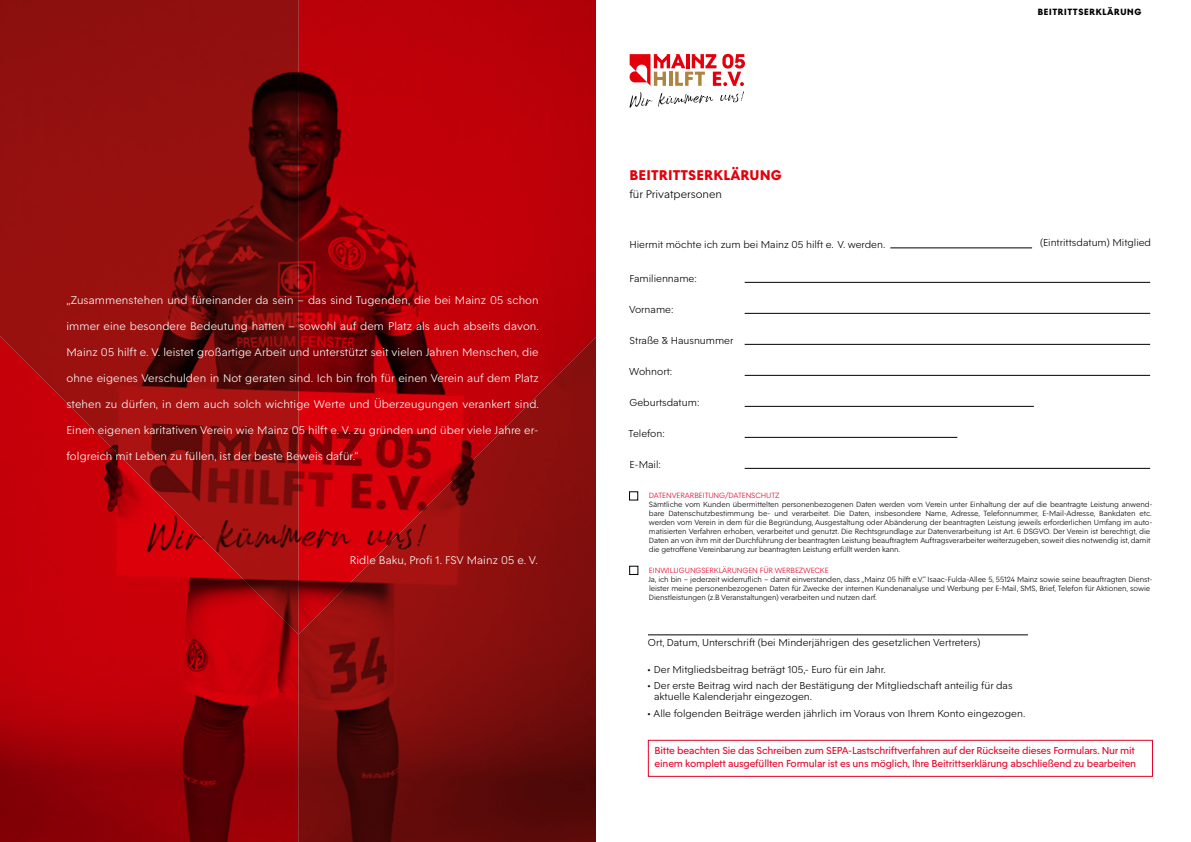
<style>
.page{position:relative;width:1191px;height:842px;background:#fff}
.page>*{position:absolute;margin:0;border:0;box-sizing:border-box;transform-origin:0 0}
.t1{font:700 14px "M05 Text";letter-spacing:.01em;color:#e3000b}
.t2{font:300 11px "M05 Text";letter-spacing:.01em;color:#fff}
.t3{font:300 11px "M05 Text";color:#000}
.t4{font:300 10px/11px "M05 Text";color:#000}
.t5{font:10px/13px "M05 Text";letter-spacing:-.02em;color:#e40028}
.t6{font:700 9px "M05 Headline";letter-spacing:.07em;color:#000}
.t7{font:300 7.5px/9px "M05 Text";letter-spacing:-.01em;color:#000}
.t8{font:300 7.5px "M05 Text";letter-spacing:-.01em;color:#e40028}
</style>
<div class="page">
<img style="left:0;top:0;width:596px;height:842px">
<svg style="left:0;top:0;width:298px;height:634px;background:#960b0c"></svg>
<svg style="left:629px;top:54px;width:116px;height:54px"></svg>
<div style="left:648px;top:740px;width:504px;height:37px;border:1px solid #e40028"></div>
<div style="left:629px;top:492px;width:9px;height:8px;border:1px solid #000"></div>
<hr style="left:648px;top:635px;width:380px;height:1px;background:#000">
<hr style="left:890px;top:248px;width:142px;height:1px;background:#000">
<hr style="left:744px;top:282px;width:406px;height:1px;background:#000">
<hr style="left:744px;top:313px;width:406px;height:1px;background:#000">
<hr style="left:744px;top:344px;width:406px;height:1px;background:#000">
<hr style="left:744px;top:375px;width:406px;height:1px;background:#000">
<hr style="left:744px;top:406px;width:290px;height:1px;background:#000">
<hr style="left:744px;top:437px;width:213px;height:1px;background:#000">
<hr style="left:744px;top:468px;width:406px;height:1px;background:#000">
<div style="left:629px;top:566px;width:9px;height:9px;border:1px solid #000"></div>
<h2 class="t2" style="left:66px;top:293px;width:474px">„Zusammenstehen und füreinander da sein – das sind Tugenden, die bei Mainz 05 schon</h2>
<h2 class="t2" style="left:66px;top:319px;width:474px">immer eine besondere Bedeutung hatten – sowohl auf dem Platz als auch abseits davon.</h2>
<h2 class="t2" style="left:66px;top:345px;width:474px">Mainz 05 hilft e. V. leistet großartige Arbeit und unterstützt seit vielen Jahren Menschen, die</h2>
<h2 class="t2" style="left:66px;top:371px;width:474px">ohne eigenes Verschulden in Not geraten sind. Ich bin froh für einen Verein auf dem Platz</h2>
<h2 class="t2" style="left:66px;top:397px;width:474px">stehen zu dürfen, in dem auch solch wichtige Werte und Überzeugungen verankert sind.</h2>
<h2 class="t2" style="left:66px;top:423px;width:474px">Einen eigenen karitativen Verein wie Mainz 05 hilft e. V. zu gründen und über viele Jahre er-</h2>
<h2 class="t2" style="left:66px;top:449px;width:293px">folgreich mit Leben zu füllen, ist der beste Beweis dafür.“</h2>
<h2 class="t2" style="left:350px;top:553px;width:190px">Ridle Baku, Profi 1. FSV Mainz 05 e. V.</h2>
<h1 class="t1" style="left:629px;top:166px;width:154px">BEITRITTSERKLÄRUNG</h1>
<h2 class="t3" style="left:629px;top:187px;width:94px">für Privatpersonen</h2>
<p class="t6" style="left:1037px;top:7px;width:105px">BEITRITTSERKLÄRUNG</p>
<p class="t6" style="left:1123px;top:7px;width:19px">NLZ</p>
<h3 class="t4" style="left:629px;top:239px;width:257px">Hiermit möchte ich zum bei Mainz 05 hilft e. V. werden.</h3>
<h3 class="t4" style="left:1040px;top:237px;width:113px">(Eintrittsdatum) Mitglied</h3>
<h3 class="t4" style="left:629px;top:273px;width:69px">Familienname:</h3>
<h3 class="t4" style="left:629px;top:304px;width:46px">Vorname:</h3>
<h3 class="t4" style="left:629px;top:335px;width:105px">Straße &amp; Hausnummer</h3>
<h3 class="t4" style="left:629px;top:366px;width:45px">Wohnort:</h3>
<h3 class="t4" style="left:629px;top:397px;width:71px">Geburtsdatum:</h3>
<h3 class="t4" style="left:628px;top:428px;width:38px">Telefon:</h3>
<h3 class="t4" style="left:629px;top:459px;width:33px">E-Mail:</h3>
<p class="t8" style="left:649px;top:490px;width:132px">DATENVERARBEITUNG/DATENSCHUTZ</p>
<p class="t7" style="left:648px;top:499px;width:505px">Sämtliche vom Kunden übermittelten personenbezogenen Daten werden vom Verein unter Einhaltung der auf die beantragte Leistung anwend&shy;bare Datenschutzbestimmung be- und verarbeitet. Die Daten, insbesondere Name, Adresse, Telefonnummer, E-Mail-Adresse, Bankdaten etc. werden vom Verein in dem für die Begründung, Ausgestaltung oder Abänderung der beantragten Leistung jeweils erforderlichen Umfang im auto&shy;matisierten Verfahren erhoben, verarbeitet und genutzt. Die Rechtsgrundlage zur Datenverarbeitung ist Art. 6 DSGVO. Der Verein ist berechtigt, die Daten an von ihm mit der Durchführung der beantragten Leistung beauftragtem Auftragsverarbeiter weiterzugeben, soweit dies notwendig ist, damit die getroffene Vereinbarung zur beantragten Leistung erfüllt werden kann.</p>
<p class="t8" style="left:649px;top:565px;width:181px">EINWILLIGUNGSERKLÄRUNGEN FÜR WERBEZWECKE</p>
<p class="t7" style="left:648px;top:574px;width:505px">Ja, ich bin – jederzeit widerruflich – damit einverstanden, dass „Mainz 05 hilft e.V.“ Isaac-Fulda-Allee 5, 55124 Mainz sowie seine beauftragten Dienst&shy;leister meine personenbezogenen Daten für Zwecke der internen Kundenanalyse und Werbung per E-Mail, SMS, Brief, Telefon für Aktionen, sowie<br>Dienstleistungen (z.B Veranstaltungen) verarbeiten und nutzen darf.</p>
<h3 class="t4" style="left:648px;top:637px;width:334px">Ort, Datum, Unterschrift (bei Minderjährigen des gesetzlichen Vertreters)</h3>
<h3 class="t4" style="left:647px;top:663px;width:240px">• Der Mitgliedsbeitrag beträgt 105,- Euro für ein Jahr.</h3>
<h3 class="t4" style="left:654px;top:680px;width:360px;text-indent:-7px">• Der erste Beitrag wird nach der Bestätigung der Mitgliedschaft anteilig für das aktuelle Kalenderjahr eingezogen.</h3>
<h3 class="t4" style="left:647px;top:708px;width:379px">• Alle folgenden Beiträge werden jährlich im Voraus von Ihrem Konto eingezogen.</h3>
<h3 class="t5" style="left:654px;top:744px;width:483px">Bitte beachten Sie das Schreiben zum SEPA-Lastschriftverfahren auf der Rückseite dieses Formulars. Nur mit einem komplett ausgefüllten Formular ist es uns möglich, Ihre Beitrittserklärung abschließend zu bearbeiten</h3>
</div>
